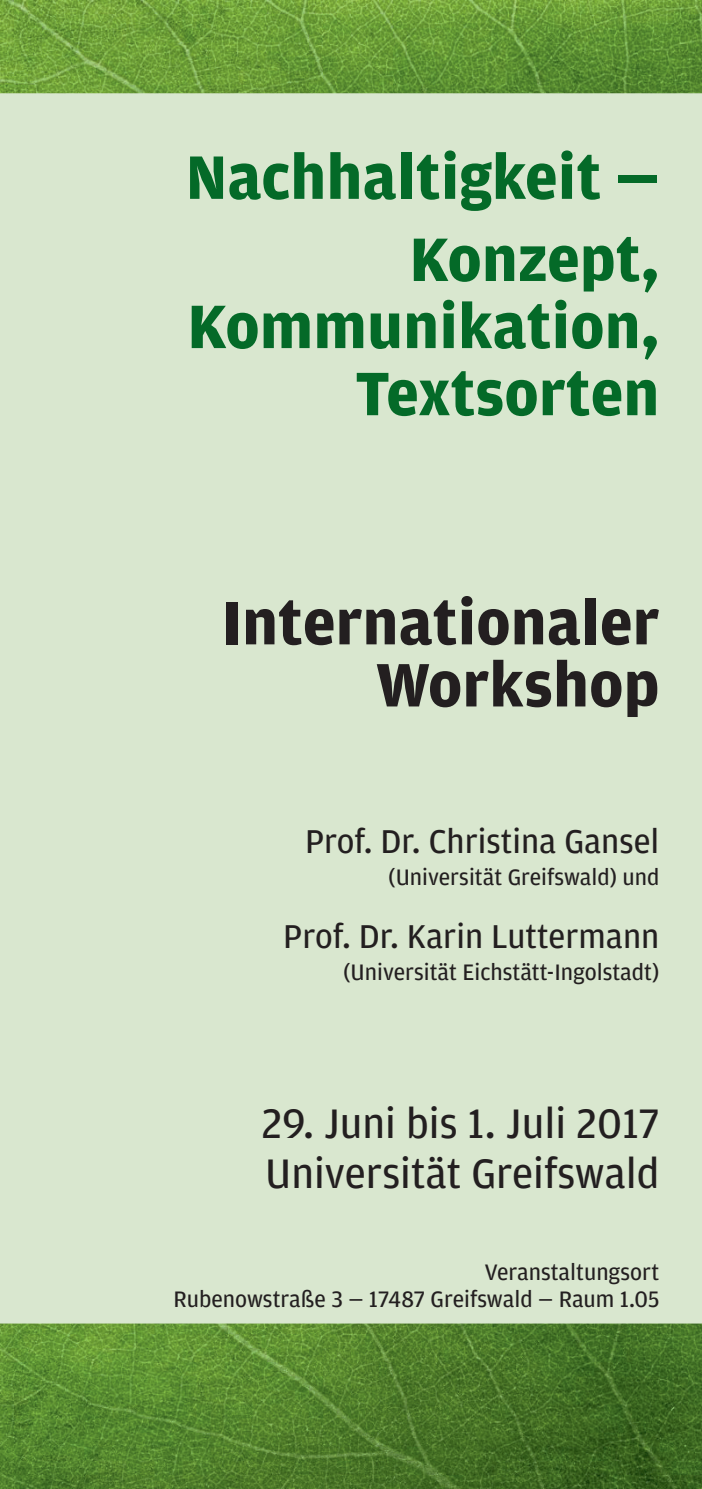
<style>
.page{position:relative;width:702px;height:1489px;background:#fff}
.page>*{position:absolute;margin:0;border:0;box-sizing:border-box;transform-origin:0 0}
.t1{font:700 65px/82px "Amplitude";color:#046a28;text-align:right}
.t2{font:700 65px/62px "Amplitude";color:#231f20;text-align:right}
.t3{font:43.75px/49.5px "Amplitude";color:#231f20}
.t4{font:35px "Amplitude";color:#231f20}
.t5{font:23.75px/26.5px "Amplitude";color:#231f20;text-align:right}
</style>
<div class="page">
<img style="left:0;top:0;width:702px;height:93px">
<img style="left:0;top:1323px;width:702px;height:165px">
<div style="left:0;top:93px;width:702px;height:1230px;background:#d9e7cf"></div>
<h1 class="t1" style="left:186px;top:137px;width:475px">Nachhaltigkeit —<br>Konzept,</h1>
<h1 class="t1" style="left:187px;top:294px;width:473px;line-height:67px">Kommunikation,<br>Textsorten</h1>
<h1 class="t2" style="left:221px;top:592px;width:439px">Internationaler<br>Workshop</h1>
<h3 class="t4" style="left:305px;top:821px;width:356px">Prof. Dr. Christina Gansel</h3>
<p class="t5" style="left:388px;top:864px;width:272px">(Universität Greifswald) und</p>
<h3 class="t4" style="left:283px;top:916px;width:377px">Prof. Dr. Karin Luttermann</h3>
<p class="t5" style="left:343px;top:959px;width:318px">(Universität Eichstätt-Ingolstadt)</p>
<h2 class="t3" style="left:261px;top:1098px;width:399px">29. Juni bis 1. Juli 2017<br>Universität Greifswald</h2>
<p class="t5" style="left:173px;top:1259px;width:487px">Veranstaltungsort<br>Rubenowstraße 3 — 17487 Greifswald — Raum 1.05</p>
</div>
